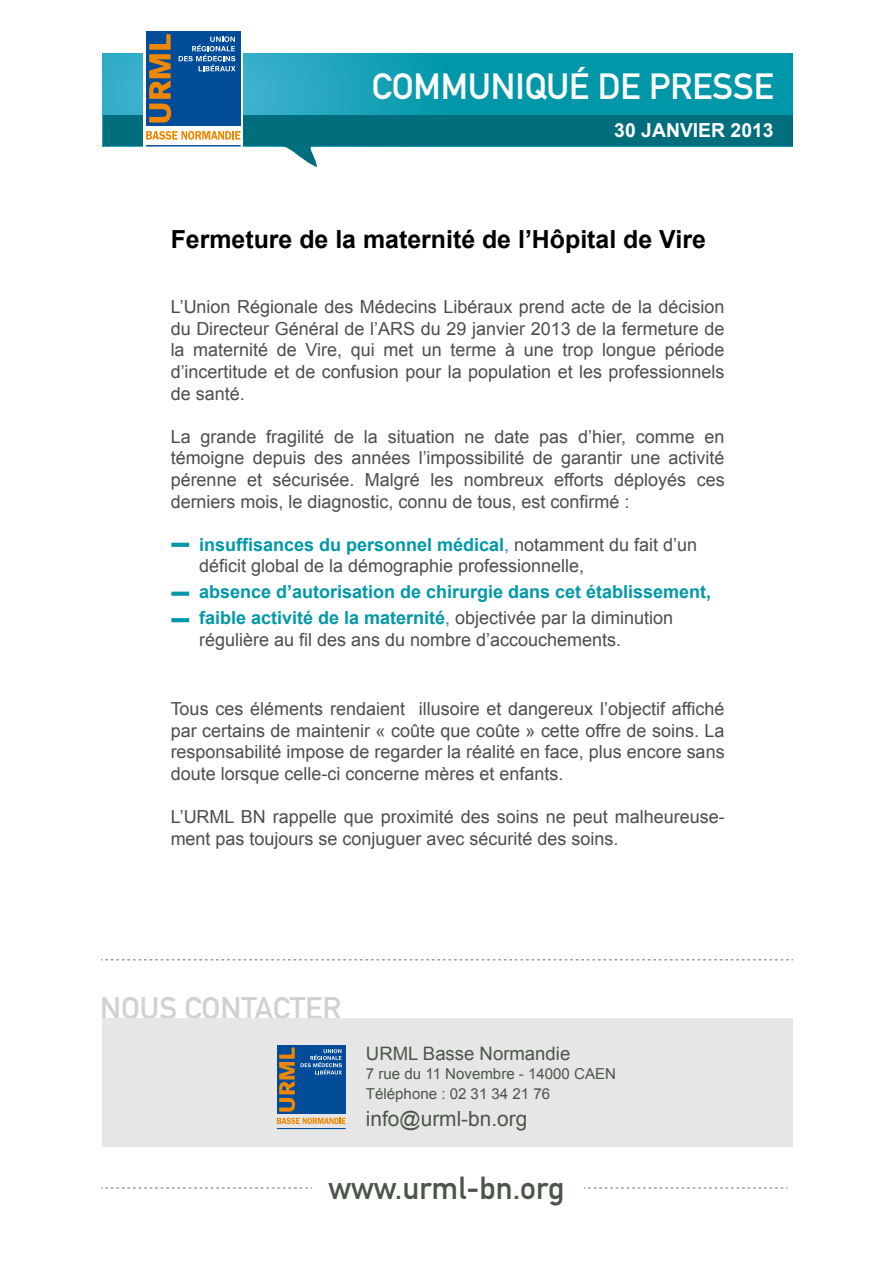
<style>
.page{position:relative;width:893px;height:1263px;background:#fff}
.page>*{position:absolute;margin:0;border:0;box-sizing:border-box;transform-origin:0 0}
.t1{font:36px "DIN Mittelschrift Std";color:#fff}
.t2{font:31.5px "DIN Mittelschrift Std";color:#4b5649}
.t3{font:30.75px "DIN Mittelschrift Std";color:#d1d1d1}
.t4{font:700 24.9px "Arial";color:#000}
.t5{font:20.85px "Arial";color:#4b5649}
.t6{font:700 19.35px "Arial";color:#fff}
.t7{font:18.6px "Arial";color:#4b5649}
.t8{font:18px/21.6px "Arial";color:#4d4d4d;text-align:justify}
.t9{font:700 18px/26.1px "Arial";color:#0098a9}
.t10{font:15px/19.6px "Arial";color:#4b5649}
.s1{font-weight:700;color:#0098a9}
.s2{color:#0098a9}
.s3{font-weight:400}
.s4{font-weight:400;color:#4d4d4d}
</style>
<div class="page">
<div style="left:102px;top:1018px;width:690px;height:128px;background:#e6e6e6"></div>
<svg style="left:101px;top:959px;width:692px;height:1px"></svg>
<svg style="left:101px;top:1187px;width:211px;height:2px"></svg>
<svg style="left:584px;top:1187px;width:203px;height:2px"></svg>
<svg style="left:102px;top:53px;width:690px;height:93px;background:#0e9db1"></svg>
<div style="left:103px;top:115px;width:689px;height:31px;background:#006e7d"></div>
<svg style="left:280px;top:146px;width:37px;height:21px"></svg>
<div style="left:144px;top:29px;width:99px;height:120px;background:#fff"></div>
<div style="left:146px;top:31px;width:95px;height:95px;background:#004c98"></div>
<svg style="left:149px;top:34px;width:22px;height:89px"></svg>
<svg style="left:179px;top:36px;width:57px;height:35px"></svg>
<hr style="left:146px;top:145px;width:95px;height:2px;background:#004c98">
<svg style="left:146px;top:131px;width:94px;height:9px"></svg>
<div style="left:277px;top:1045px;width:69px;height:69px;background:#004c98"></div>
<svg style="left:279px;top:1047px;width:16px;height:65px"></svg>
<svg style="left:301px;top:1049px;width:41px;height:25px"></svg>
<hr style="left:277px;top:1128px;width:69px;height:1px;background:#004c98">
<svg style="left:277px;top:1118px;width:69px;height:6px"></svg>
<svg style="left:171px;top:543px;width:18px;height:4px"></svg>
<svg style="left:171px;top:618px;width:18px;height:4px"></svg>
<svg style="left:171px;top:592px;width:18px;height:4px"></svg>
<h1 class="t1" style="left:372px;top:65px;width:403px">COMMUNIQUÉ DE PRESSE</h1>
<p class="t6" style="left:614px;top:117px;width:161px">30 JANVIER 2013</p>
<h3 class="t4" style="left:171px;top:223px;width:537px">Fermeture de la maternité de l’Hôpital de Vire</h3>
<p class="t8" style="left:171px;top:296px;width:555px">L’Union Régionale des Médecins Libéraux prend acte de la décision du Directeur Général de l’ARS du 29 janvier 2013 de la fermeture de la maternité de Vire, qui met un terme à une trop longue période d’incertitude et de confusion pour la population et les professionnels de santé.</p>
<p class="t8" style="left:171px;top:426px;width:555px">La grande fragilité de la situation ne date pas d’hier, comme en témoigne depuis des années l’impossibilité de garantir une activité pérenne et sécurisée. Malgré les nombreux efforts déployés ces derniers mois, le diagnostic, connu de tous, est confirmé :</p>
<p class="t8" style="left:199px;top:534px;width:499px"><span class="s1">insuffisances du personnel médical</span><span class="s2">,</span> notamment du fait d’un déficit global de la démographie professionnelle,</p>
<p class="t9" style="left:199px;top:579px;width:513px">absence d’autorisation de chirurgie dans cet établissement, faible activité de la maternité<span class="s3">,</span> <span class="s4">objectivée par la diminution</span></p>
<p class="t8" style="left:199px;top:629px;width:423px">régulière au fil des ans du nombre d’accouchements.</p>
<p class="t8" style="left:171px;top:698px;width:555px">Tous ces éléments rendaient illusoire et dangereux l’objectif affiché par certains de maintenir « coûte que coûte » cette offre de soins. La responsabilité impose de regarder la réalité en face, plus encore sans doute lorsque celle-ci concerne mères et enfants.</p>
<p class="t8" style="left:171px;top:806px;width:555px">L’URML BN rappelle que proximité des soins ne peut malheureuse&shy;ment pas toujours se conjuguer avec sécurité des soins.</p>
<h3 class="t3" style="left:100px;top:990px;width:243px">NOUS CONTACTER</h3>
<p class="t7" style="left:366px;top:1041px;width:206px">URML Basse Normandie</p>
<p class="t10" style="left:366px;top:1064px;width:252px">7 rue du 11 Novembre - 14000 CAEN<br>Téléphone : 02 31 34 21 76</p>
<p class="t5" style="left:366px;top:1105px;width:163px">info@urml-bn.org</p>
<h2 class="t2" style="left:328px;top:1169px;width:238px">www.urml-bn.org</h2>
</div>
